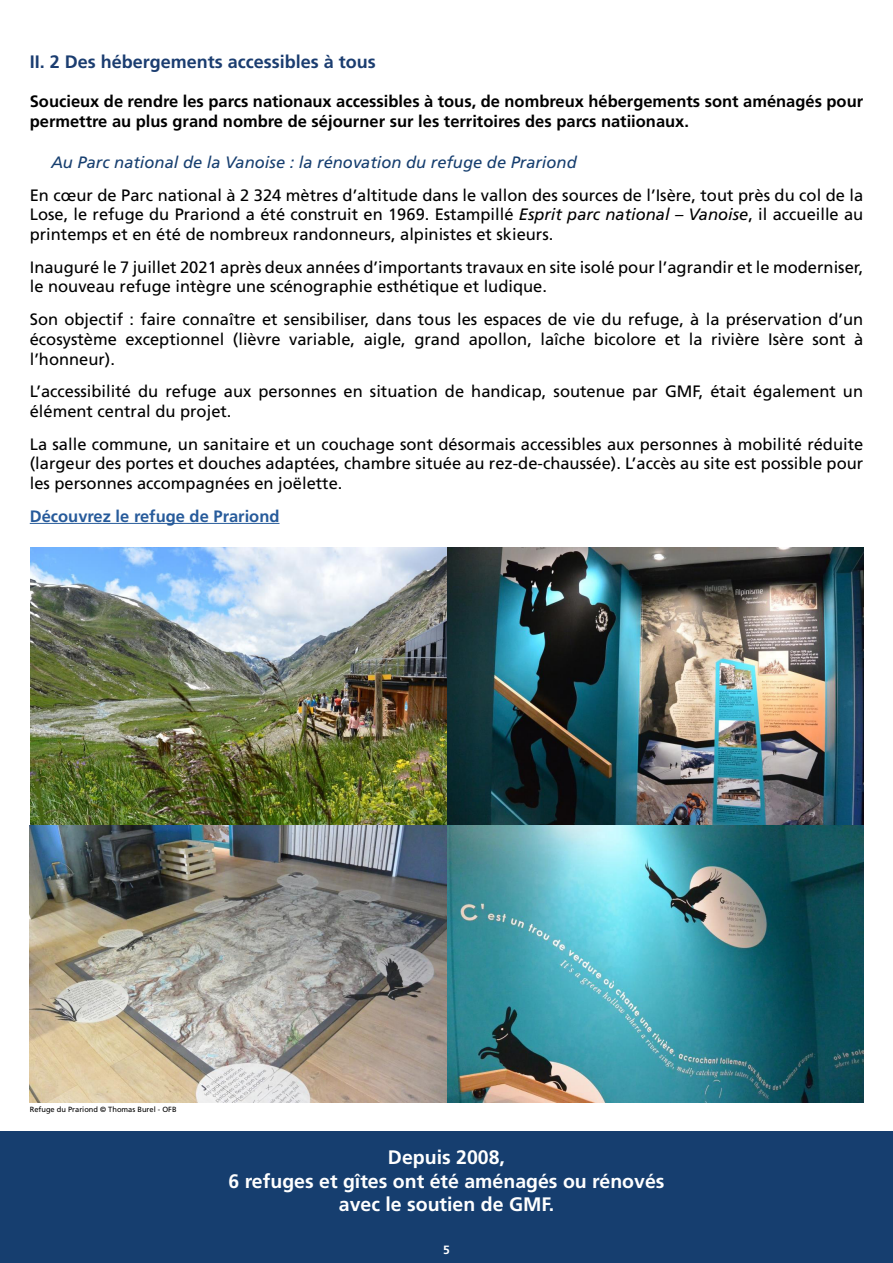
<style>
.page{position:relative;width:893px;height:1263px;background:#fff}
.page>*{position:absolute;margin:0;border:0;box-sizing:border-box;transform-origin:0 0}
.t1{font:700 19.5px/23.4px "Frutiger LT Std";color:#fff;text-align:center}
.t2{font:700 18px "Frutiger LT Std";color:#1b3d70}
.t3{font:16.5px/19.8px "Frutiger LT Std";color:#000;text-align:justify}
.t4{font:700 16.5px/19.8px "Frutiger LT Std";color:#000}
.t5{font:italic 16.5px "Frutiger LT Std";color:#163e6f}
.t6{font:700 16.5px "Frutiger LT Std";color:#275b9b}
.t7{font:700 12px "Frutiger LT Std";color:#fff}
.t8{font:7.5px "Frutiger LT Std";color:#000}
.s1{font-style:italic}
</style>
<div class="page">
<div style="left:0;top:1131px;width:893px;height:132px;background:#163e6f"></div>
<hr style="left:30px;top:523px;width:249px;height:1px;background:#275b9b">
<img style="left:31px;top:548px;width:833px;height:277px">
<img style="left:29px;top:825px;width:834px;height:278px">
<p class="t2" style="left:30px;top:51px;width:348px">II. 2 Des hébergements accessibles à tous</p>
<p class="t4" style="left:30px;top:92px;width:835px">Soucieux de rendre les parcs nationaux accessibles à tous, de nombreux hébergements sont aménagés pour permettre au plus grand nombre de séjourner sur les territoires des parcs natiionaux.</p>
<p class="t5" style="left:51px;top:153px;width:527px">Au Parc national de la Vanoise : la rénovation du refuge de Prariond</p>
<p class="t3" style="left:30px;top:185px;width:835px">En cœur de Parc national à 2 324 mètres d’altitude dans le vallon des sources de l’Isère, tout près du col de la Lose, le refuge du Prariond a été construit en 1969. Estampillé <span class="s1">Esprit parc national – Vanoise</span>, il accueille au printemps et en été de nombreux randonneurs, alpinistes et skieurs.</p>
<p class="t3" style="left:30px;top:257px;width:835px">Inauguré le 7 juillet 2021 après deux années d’importants travaux en site isolé pour l’agrandir et le moderniser, le nouveau refuge intègre une scénographie esthétique et ludique.</p>
<p class="t3" style="left:30px;top:309px;width:835px">Son objectif : faire connaître et sensibiliser, dans tous les espaces de vie du refuge, à la préservation d’un écosystème exceptionnel (lièvre variable, aigle, grand apollon, laîche bicolore et la rivière Isère sont à l’honneur).</p>
<p class="t3" style="left:30px;top:382px;width:835px">L’accessibilité du refuge aux personnes en situation de handicap, soutenue par GMF, était également un élément central du projet.</p>
<p class="t3" style="left:30px;top:434px;width:835px">La salle commune, un sanitaire et un couchage sont désormais accessibles aux personnes à mobilité réduite (largeur des portes et douches adaptées, chambre située au rez-de-chaussée). L’accès au site est possible pour les personnes accompagnées en joëlette.</p>
<p class="t6" style="left:30px;top:506px;width:251px">Découvrez le refuge de Prariond</p>
<p class="t8" style="left:30px;top:1104px;width:148px">Refuge du Prariond © Thomas Burel - OFB</p>
<p class="t1" style="left:228px;top:1146px;width:437px">Depuis 2008,<br>6 refuges et gîtes ont été aménagés ou rénovés avec le soutien de GMF.</p>
<p class="t7" style="left:443px;top:1243px;width:8px">5</p>
</div>
